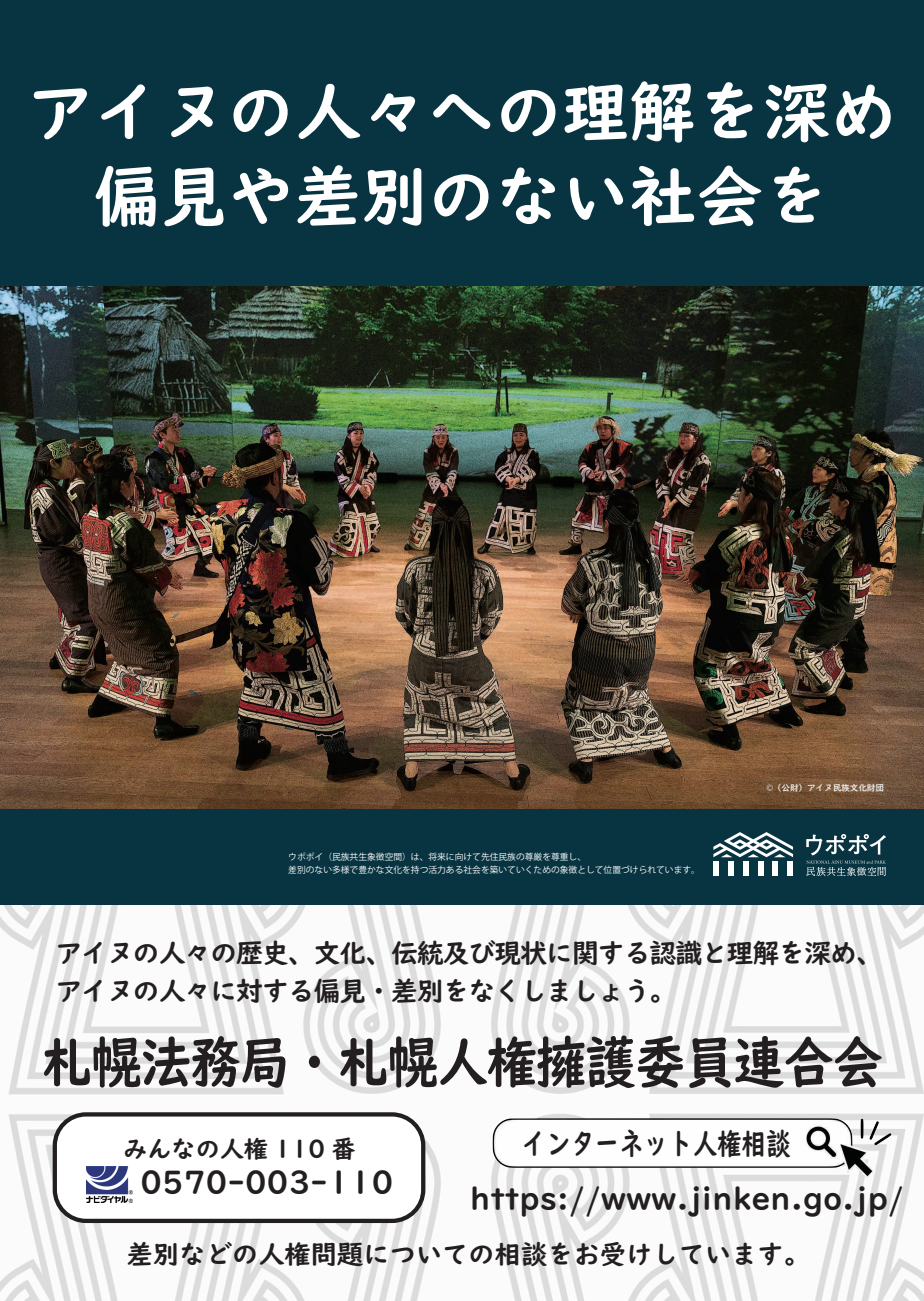
<style>
.page{position:relative;width:924px;height:1301px;background:#fff}
.page>*{position:absolute;margin:0;border:0;box-sizing:border-box;transform-origin:0 0}
.t1{font:66.88px/84.4px "UD Digi Kyokasho NP B";color:#fff;text-align:center}
.t2{font:56.44px "UD Digi Kyokasho NP B";letter-spacing:-.025em;color:#231f20;scale:.9 1}
.t3{font:31.25px "UD Digi Kyokasho NP B";letter-spacing:.01em;color:#231f20}
.t4{font:31.25px "UD Digi Kyokasho NP B";letter-spacing:-.01em;color:#231f20}
.t5{font:30.19px "UD Digi Kyokasho NP B";letter-spacing:.01em;color:#231f20;scale:.8 1}
.t6{font:26.88px/37.5px "UD Digi Kyokasho NP B";letter-spacing:-.04em;color:#231f20}
.t7{font:26.25px "UD Digi Kyokasho NP B";color:#231f20}
.t8{font:24.38px "UD Digi Kyokasho NP B";letter-spacing:-.01em;color:#231f20}
.t9{font:8.75px/13.1px "Koz Go Pr 6 N";color:#fff}
.t10{font:8.75px "UD Digi Kyokasho NP B";letter-spacing:-.025em;color:#fff}
.s1{font-family:"Koz Go Pr 6 N"}
</style>
<div class="page">
<svg style="left:0;top:904px;width:923px;height:396px"></svg>
<div style="left:0;top:0;width:923px;height:904px;background:#083441"></div>
<img style="left:0;top:286px;width:923px;height:522px">
<div style="left:55px;top:1114px;width:368px;height:106px;background:#fff;border-radius:31px"></div>
<div style="left:53px;top:1112px;width:372px;height:110px;border:4px solid #231f20;border-radius:31px"></div>
<img style="left:87px;top:1166px;width:45px;height:35px">
<img style="left:424px;top:956px;width:496px;height:344px">
<svg style="left:806px;top:834px;width:79px;height:42px"></svg>
<svg style="left:713px;top:832px;width:79px;height:25px"></svg>
<div style="left:713px;top:861px;width:5px;height:15px;background:#fff"></div>
<div style="left:727px;top:861px;width:6px;height:15px;background:#fff"></div>
<div style="left:742px;top:861px;width:6px;height:15px;background:#fff"></div>
<div style="left:757px;top:861px;width:6px;height:15px;background:#fff"></div>
<div style="left:772px;top:861px;width:5px;height:15px;background:#fff"></div>
<div style="left:786px;top:861px;width:6px;height:15px;background:#fff"></div>
<h1 class="t1" style="left:27px;top:70px;width:871px">アイヌの人々への理解を深め偏見や差別のない社会を</h1>
<p class="t9" style="left:288px;top:850px;width:413px">ウポポイ（民族共生象徴空間）は、将来に向けて先住民族の尊厳を尊重し、<br>差別のない多様で豊かな文化を持つ活力ある社会を築いていくための象徴として位置づけられています。</p>
<p class="t10" style="left:766px;top:783px;width:119px"><span class="s1">©</span>（公財）アイヌ民族文化財団</p>
<h3 class="t6" style="left:55px;top:934px;width:828px">アイヌの人々の歴史、文化、伝統及び現状に関する認識と理解を深め、アイヌの人々に対する偏見・差別をなくしましょう。</h3>
<h2 class="t2" style="left:42px;top:1028px;width:935px">札幌法務局・札幌人権擁護委員連合会</h2>
<h3 class="t8" style="left:123px;top:1133px;width:234px">みんなの人権 110 番</h3>
<h3 class="t5" style="left:521px;top:1125px;width:337px">インターネット人権相談</h3>
<h3 class="t3" style="left:470px;top:1179px;width:435px">https://www.jinken.go.jp/</h3>
<h3 class="t4" style="left:140px;top:1163px;width:255px">0570-003-110</h3>
<h3 class="t7" style="left:127px;top:1238px;width:684px">差別などの人権問題についての相談をお受けしています。</h3>
</div>
